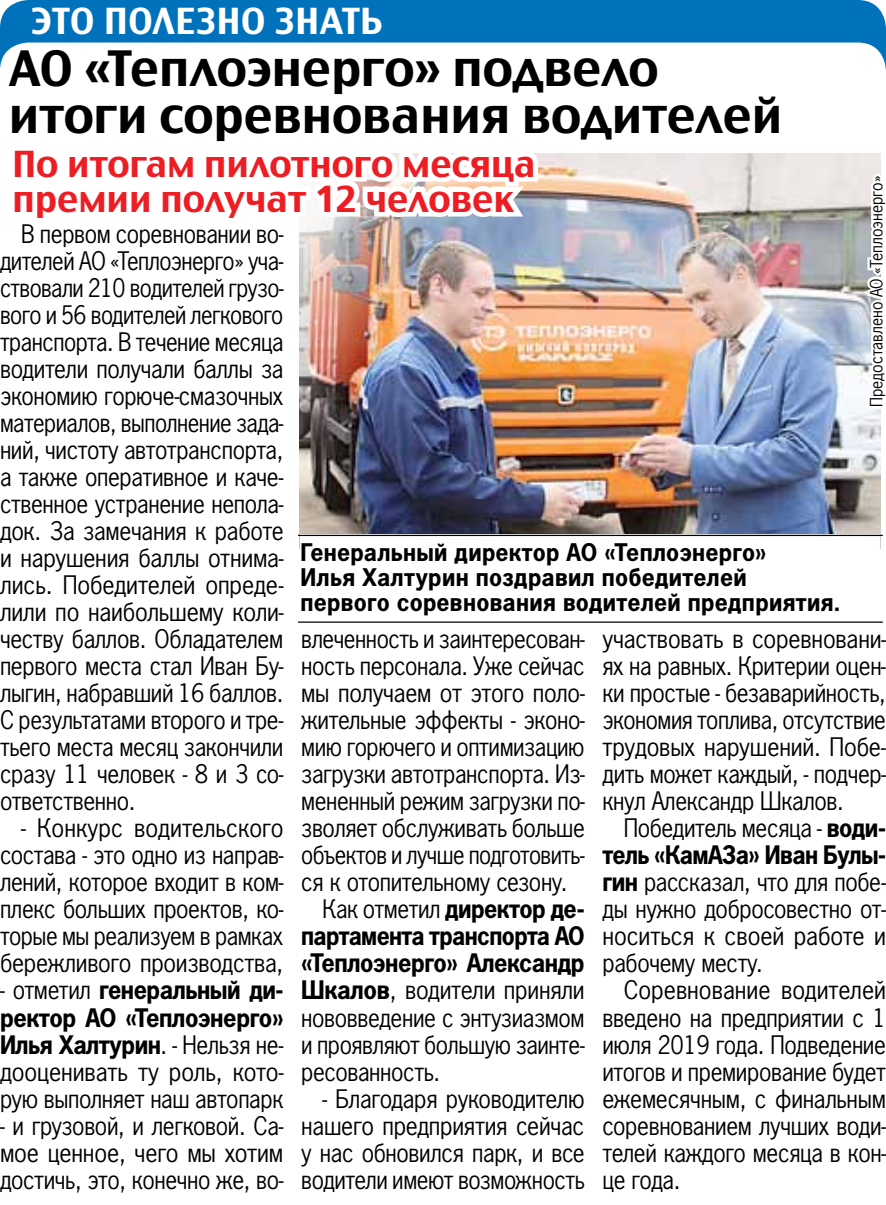
<style>
.page{position:relative;width:886px;height:1205px;background:#fff}
.page>*{position:absolute;margin:0;border:0;box-sizing:border-box;transform-origin:0 0}
.t1{font:47.5px/47.5px "Rostislav";color:#000}
.t2{font:35px/35px "Rostislav";color:#ed1d24}
.t3{font:35px "Rostislav";letter-spacing:.02em;color:#fff}
.t4{font:26.25px/27px "Paper Gothic";letter-spacing:-.015em;color:#000;text-align:justify}
.t5{font:26.25px "Paper Gothic";letter-spacing:-.015em;color:#000;scale:.96 1}
.t6{font:700 26.25px "Paper Gothic";letter-spacing:-.02em;color:#000}
.t7{font:26.25px "Paper Gothic";letter-spacing:-.015em;color:#000;scale:.95 1}
.t8{font:700 26.25px "Paper Gothic";letter-spacing:-.02em;color:#000;scale:.95 1}
.t9{font:700 25px/25px "Paper Gothic";letter-spacing:.015em;color:#000}
.t10{font:17.5px "Paper Gothic";color:#000}
.s1{font-weight:700}
.s2{font-weight:400}
</style>
<div class="page">
<div style="left:0;top:0;width:886px;height:97px;background:#0072bc;border-radius:28px"></div>
<div style="left:0;top:43px;width:886px;height:1162px;background:#fff;border-radius:28px"></div>
<img style="left:300px;top:154px;width:580px;height:381px">
<svg style="left:865px;top:169px;width:16px;height:242px"></svg>
<svg style="left:299px;top:153px;width:244px;height:84px"></svg>
<hr style="left:298px;top:535px;width:585px;height:1px;background:#000">
<hr style="left:298px;top:621px;width:585px;height:2px;background:#000">
<h2 class="t3" style="left:31px;top:0;width:352px">это полезно знать</h2>
<h1 class="t1" style="left:9px;top:45px;width:775px">АО «Теплоэнерго» подвело итоги соревнования водителей</h1>
<h2 class="t2" style="left:12px;top:146px;width:524px">По итогам пилотного месяца премии получат 12 человек</h2>
<p class="t10" style="left:866px;top:407px;width:233px;rotate:-90deg">Предоставлено АО «Теплоэнерго»</p>
<p class="t4" style="left:0;top:221px;width:285px;text-indent:21px">В первом соревновании во&shy;дителей АО «Теплоэнерго» уча&shy;ствовали 210 водителей грузо&shy;вого и 56 водителей легкового транспорта. В течение месяца водители получали баллы за экономию горюче-смазочных материалов, выполнение зада&shy;ний, чистоту автотранспорта, а также оперативное и каче&shy;ственное устранение непола&shy;док. За замечания к работе и нарушения баллы отнима&shy;лись. Победителей опреде&shy;лили по наибольшему коли&shy;честву баллов. Обладателем первого места стал Иван Бу&shy;лыгин, набравший 16 баллов.<br>С результатами второго и тре&shy;тьего места месяц закончили сразу 11 человек - 8 и 3 со&shy;ответственно.</p>
<p class="t4" style="left:0;top:815px;width:285px;text-indent:21px">- Конкурс водительского состава - это одно из направ&shy;лений, которое входит в ком&shy;плекс больших проектов, ко&shy;торые мы реализуем в рамках бережливого производства,</p>
<p class="t4" style="left:0;top:977px;width:285px">- отметил <span class="s1">генеральный ди&shy;ректор АО «Теплоэнерго» Илья Халтурин</span>. - Нельзя не&shy;дооценивать ту роль, кото&shy;рую выполняет наш автопарк</p>
<p class="t4" style="left:0;top:1112px;width:285px">- и грузовой, и легковой. Са&shy;мое ценное, чего мы хотим достичь, это, конечно же, во-</p>
<p class="t9" style="left:300px;top:540px;width:542px">Генеральный директор АО «Теплоэнерго»<br>Илья Халтурин поздравил победителей первого соревнования водителей предприятия.</p>
<p class="t5" style="left:301px;top:624px;width:297px">влеченность и заинтересован-</p>
<p class="t4" style="left:301px;top:653px;width:285px">ность персонала. Уже сейчас</p>
<p class="t4" style="left:301px;top:680px;width:285px">мы получаем от этого поло-</p>
<p class="t4" style="left:301px;top:707px;width:285px">жительные эффекты - эконо-</p>
<p class="t5" style="left:301px;top:732px;width:297px">мию горючего и оптимизацию</p>
<p class="t4" style="left:301px;top:761px;width:285px">загрузки автотранспорта. Из-</p>
<p class="t5" style="left:301px;top:786px;width:297px">мененный режим загрузки по-</p>
<p class="t4" style="left:301px;top:815px;width:285px">зволяет обслуживать больше</p>
<p class="t7" style="left:301px;top:840px;width:300px">объектов и лучше подготовить-</p>
<p class="t4" style="left:301px;top:869px;width:268px">ся к отопительному сезону.</p>
<p class="t6" style="left:322px;top:894px;width:264px"><span class="s2">Как отметил</span> директор де-</p>
<p class="t8" style="left:301px;top:921px;width:300px">партамента транспорта АО</p>
<p class="t6" style="left:301px;top:948px;width:285px">«Теплоэнерго» Александр</p>
<p class="t4" style="left:301px;top:977px;width:285px"><span class="s1">Шкалов</span>, водители приняли</p>
<p class="t4" style="left:301px;top:1004px;width:285px">нововведение с энтузиазмом</p>
<p class="t5" style="left:301px;top:1029px;width:297px">и проявляют большую заинте-</p>
<p class="t4" style="left:301px;top:1058px;width:141px">ресованность.</p>
<p class="t4" style="left:301px;top:1085px;width:285px;text-indent:21px">- Благодаря руководителю нашего предприятия сейчас у нас обновился парк, и все водители имеют возможность</p>
<p class="t4" style="left:602px;top:626px;width:285px">участвовать в соревновани&shy;ях на равных. Критерии оцен&shy;ки простые - безаварийность, экономия топлива, отсутствие трудовых нарушений. Побе&shy;дить может каждый, - подчер&shy;кнул Александр Шкалов.</p>
<p class="t4" style="left:602px;top:815px;width:285px;text-indent:21px">Победитель месяца - <span class="s1">води&shy;тель «КамАЗа» Иван Булы&shy;гин</span> рассказал, что для побе&shy;ды нужно добросовестно от&shy;носиться к своей работе и рабочему месту.</p>
<p class="t4" style="left:602px;top:977px;width:285px;text-indent:21px">Соревнование водителей введено на предприятии с 1 июля 2019 года. Подведение итогов и премирование будет ежемесячным, с финальным соревнованием лучших води&shy;телей каждого месяца в кон&shy;це года.</p>
</div>
